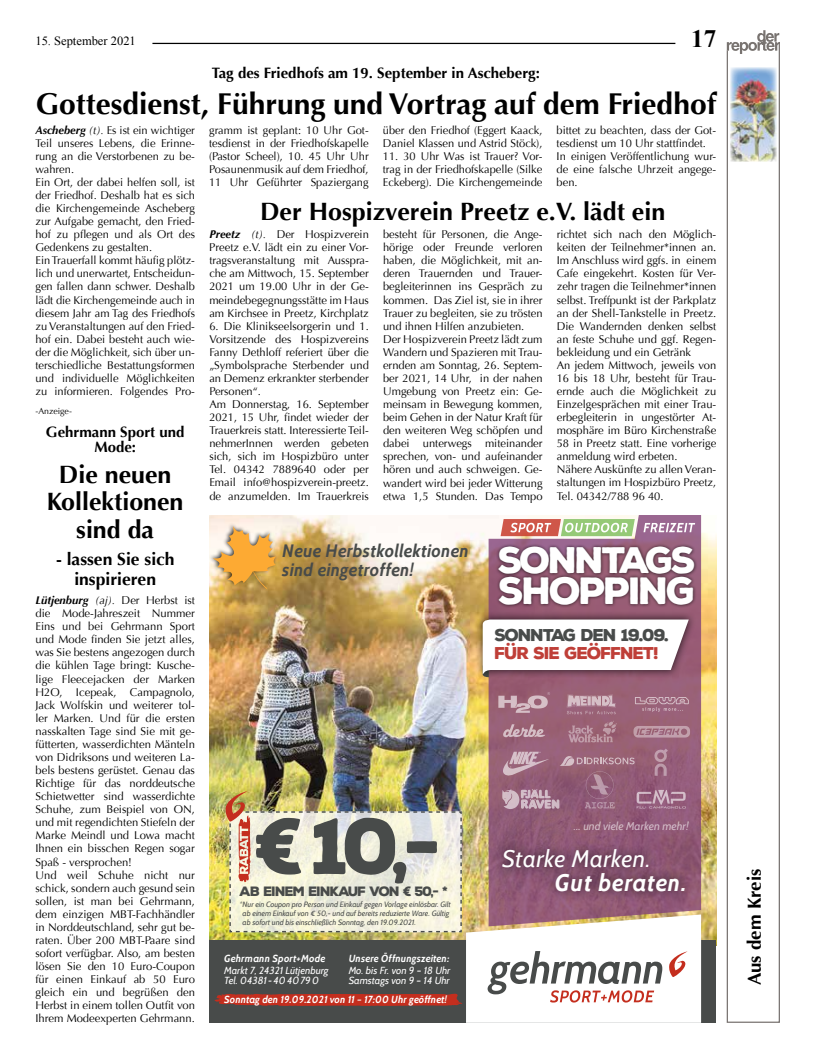
<style>
.page{position:relative;width:819px;height:1053px;background:#fff}
.page>*{position:absolute;margin:0;border:0;box-sizing:border-box;transform-origin:0 0}
.t1{font:900 76.75px "Nexa Rust Sans";color:#484b4a}
.t2{font:900 36.88px "Nexa Rust Sans";letter-spacing:-.07em;color:#fff}
.t3{font:900 35.75px "Nexa Rust Sans";letter-spacing:-.08em;color:#fff}
.t4{font:700 30px "Optima";color:#000}
.t5{font:700 25px/27.5px "Optima";color:#000;text-align:center}
.t6{font:700 25px "Times New Roman";color:#000}
.t7{font:italic 23.88px/23.4px "Cabin";letter-spacing:.02em;color:#fff}
.t8{font:700 18.75px "Optima";color:#000}
.t9{font:italic 700 17.88px/18.4px "Cabin";color:#484b4a}
.t10{font:700 17.5px/20px "Optima";color:#000;text-align:center}
.t11{font:900 16.62px/17.9px "Nexa Rust Sans";letter-spacing:-.07em;color:#484b4a}
.t12{font:700 15px/15px "Optima";color:#000;text-align:center}
.t13{font:900 13.12px "Nexa Rust Sans";letter-spacing:-.08em;color:#484b4a}
.t14{font:12.5px "Times New Roman";color:#000}
.t15{font:italic 11.38px "Cabin";color:#fff}
.t16{font:11.25px/13px "Optima";color:#000}
.t17{font:italic 700 10.25px/12px "Cabin";letter-spacing:-.01em;color:#fff}
.t18{font:italic 10.25px/11.9px "Cabin";color:#fff}
.t19{font:8.75px "Optima";color:#000}
.t20{font:italic 7.62px/9.2px "Cabin";color:#484b4a}
.s1{font-weight:700;font-style:italic}
.s2{font-style:italic}
.s3{color:#bf3f38}
.s4{font-weight:700}
.s5{font-weight:400}
</style>
<div class="page">
<hr style="left:152px;top:43px;width:523px;height:1px;background:#000">
<img style="left:209px;top:516px;width:507px;height:424px">
<div style="left:209px;top:940px;width:507px;height:82px;background:#484b4a"></div>
<svg style="left:488px;top:516px;width:213px;height:232px;background:#a16d83"></svg>
<svg style="left:643px;top:523px;width:52px;height:9px"></svg>
<svg style="left:500px;top:519px;width:134px;height:17px;background:#c1ac85"></svg>
<div style="left:474px;top:611px;width:222px;height:70px;background:#000;opacity:.75"></div>
<svg style="left:482px;top:619px;width:206px;height:58px"></svg>
<svg style="left:566px;top:694px;width:49px;height:20px"></svg>
<svg style="left:635px;top:697px;width:53px;height:14px"></svg>
<svg style="left:498px;top:724px;width:47px;height:14px"></svg>
<svg style="left:633px;top:726px;width:57px;height:11px"></svg>
<svg style="left:568px;top:720px;width:48px;height:22px"></svg>
<svg style="left:498px;top:692px;width:52px;height:20px"></svg>
<div style="left:495px;top:573px;width:201px;height:35px;background:#000;opacity:.75"></div>
<div style="left:495px;top:543px;width:202px;height:35px;background:#000;opacity:.75"></div>
<div style="left:209px;top:521px;width:69px;height:70px;background:#000;opacity:.75"></div>
<svg style="left:213px;top:526px;width:63px;height:63px;background:#e8b76b"></svg>
<img style="left:209px;top:748px;width:492px;height:275px">
<svg style="left:726px;top:54px;width:54px;height:968px"></svg>
<svg style="left:726px;top:30px;width:54px;height:24px"></svg>
<img style="left:730px;top:67px;width:46px;height:94px">
<p class="t14" style="left:35px;top:32px;width:102px">15. September 2021</p>
<p class="t6" style="left:691px;top:21px;width:26px">17</p>
<p class="t12" style="left:212px;top:65px;width:329px">Tag des Friedhofs am 19. September in Ascheberg:</p>
<p class="t4" style="left:36px;top:86px;width:682px">Gottesdienst, Führung und Vortrag auf dem Friedhof</p>
<p class="t16" style="left:209px;top:123px;width:161px;text-align:justify">gramm ist geplant: 10 Uhr Got&shy;tesdienst in der Friedhofskapelle (Pastor Scheel), 10. 45 Uhr Uhr Posaunenmusik auf dem Friedhof, 11 Uhr Geführter Spaziergang</p>
<p class="t16" style="left:383px;top:123px;width:161px">über den Friedhof (Eggert Kaack,<br>Daniel Klassen und Astrid Stöck),</p>
<p class="t16" style="left:556px;top:123px;width:161px">bittet zu beachten, dass der Got&shy;tesdienst um 10 Uhr stattfindet.<br>In einigen Veröffentlichung wur&shy;de eine falsche Uhrzeit angege&shy;ben.</p>
<p class="t5" style="left:260px;top:198px;width:406px">Der Hospizverein Preetz e.V. lädt ein</p>
<p class="t16" style="left:209px;top:228px;width:161px;text-align:justify"><span class="s1">Preetz</span> <span class="s2">(t).</span> Der Hospizverein Preetz e.V. lädt ein zu einer Vor&shy;tragsveranstaltung mit Ausspra&shy;che am Mittwoch, 15. September 2021 um 19.00 Uhr in der Ge&shy;meindebegegnungsstätte im Haus am Kirchsee in Preetz, Kirchplatz</p>
<p class="t16" style="left:209px;top:319px;width:161px">6. Die Klinikseelsorgerin und 1.<br>Vorsitzende des Hospizvereins<br>Fanny Dethloff referiert über die „Symbolsprache Sterbender und an Demenz erkrankter sterbender<br>Personen“.<br>Am Donnerstag, 16. September<br>2021, 15 Uhr, findet wieder der<br>Trauerkreis statt. Interessierte Teil&shy;nehmerInnen werden gebeten sich, sich im Hospizbüro unter<br>Tel. 04342 7889640 oder per<br>Email info@hospizverein-preetz. de anzumelden. Im Trauerkreis</p>
<p class="t16" style="left:35px;top:123px;width:161px"><span class="s1">Ascheberg</span> <span class="s2">(t).</span> Es ist ein wichtiger<br>Teil unseres Lebens, die Erinne&shy;rung an die Verstorbenen zu be&shy;wahren.<br>Ein Ort, der dabei helfen soll, ist der Friedhof. Deshalb hat es sich die Kirchengemeinde Ascheberg zur Aufgabe gemacht, den Fried&shy;hof zu pflegen und als Ort des<br>Gedenkens zu gestalten.<br>Ein Trauerfall kommt häufig plötz&shy;lich und unerwartet, Entscheidun&shy;gen fallen dann schwer. Deshalb lädt die Kirchengemeinde auch in diesem Jahr am Tag des Friedhofs zu Veranstaltungen auf den Fried&shy;hof ein. Dabei besteht auch wie&shy;der die Möglichkeit, sich über un&shy;terschiedliche Bestattungsformen und individuelle Möglichkeiten zu informieren. Folgendes Pro-</p>
<p class="t16" style="left:383px;top:149px;width:161px;text-align:justify">11. 30 Uhr Was ist Trauer? Vor&shy;trag in der Friedhofskapelle (Silke Eckeberg). Die Kirchengemeinde</p>
<p class="t16" style="left:383px;top:228px;width:161px">besteht für Personen, die Ange&shy;hörige oder Freunde verloren haben, die Möglichkeit, mit an&shy;deren Trauernden und Trauer&shy;begleiterinnen ins Gespräch zu kommen. Das Ziel ist, sie in ihrer<br>Trauer zu begleiten, sie zu trösten und ihnen Hilfen anzubieten.<br>Der Hospizverein Preetz lädt zum<br>Wandern und Spazieren mit Trau&shy;ernden am Sonntag, 26. Septem&shy;ber 2021, 14 Uhr, in der nahen<br>Umgebung von Preetz ein: Ge&shy;meinsam in Bewegung kommen, beim Gehen in der Natur Kraft für den weiteren Weg schöpfen und dabei unterwegs miteinander sprechen, von- und aufeinander hören und auch schweigen. Ge&shy;wandert wird bei jeder Witterung etwa 1,5 Stunden. Das Tempo</p>
<p class="t16" style="left:556px;top:228px;width:161px">richtet sich nach den Möglich&shy;keiten der Teilnehmer*innen an.<br>Im Anschluss wird ggfs. in einem<br>Cafe eingekehrt. Kosten für Ver&shy;zehr tragen die Teilnehmer*innen selbst. Treffpunkt ist der Parkplatz an der Shell-Tankstelle in Preetz.<br>Die Wandernden denken selbst an feste Schuhe und ggf. Regen&shy;bekleidung und ein Getränk<br>An jedem Mittwoch, jeweils von<br>16 bis 18 Uhr, besteht für Trau&shy;ernde auch die Möglichkeit zu<br>Einzelgesprächen mit einer Trau&shy;erbegleiterin in ungestörter At&shy;mosphäre im Büro Kirchenstraße<br>58 in Preetz statt. Eine vorherige anmeldung wird erbeten.<br>Nähere Auskünfte zu allen Veran&shy;staltungen im Hospizbüro Preetz,<br>Tel. 04342/788 96 40.</p>
<p class="t19" style="left:35px;top:405px;width:38px">-Anzeige-</p>
<p class="t12" style="left:46px;top:424px;width:140px">Gehrmann Sport und<br>Mode:</p>
<p class="t5" style="left:47px;top:460px;width:138px">Die neuen<br>Kollektionen sind da</p>
<p class="t10" style="left:56px;top:549px;width:120px">- lassen Sie sich inspirieren</p>
<p class="t9" style="left:282px;top:541px;width:188px">Neue Herbstkollektionen sind eingetroffen!</p>
<p class="t3" style="left:498px;top:536px;width:199px">SONNTAGS</p>
<p class="t2" style="left:498px;top:566px;width:199px">SHOPPING</p>
<p class="t16" style="left:35px;top:594px;width:161px"><span class="s1">Lütjenburg</span> <span class="s2">(aj).</span> Der Herbst ist die Mode-Jahreszeit Nummer<br>Eins und bei Gehrmann Sport und Mode finden Sie jetzt alles, was Sie bestens angezogen durch die kühlen Tage bringt: Kusche&shy;lige Fleecejacken der Marken<br>H2O, Icepeak, Campagnolo,<br>Jack Wolfskin und weiterer tol&shy;ler Marken. Und für die ersten nasskalten Tage sind Sie mit ge&shy;fütterten, wasserdichten Mänteln von Didriksons und weiteren La&shy;bels bestens gerüstet. Genau das<br>Richtige für das norddeutsche<br>Schietwetter sind wasserdichte<br>Schuhe, zum Beispiel von ON, und mit regendichten Stiefeln der<br>Marke Meindl und Lowa macht<br>Ihnen ein bisschen Regen sogar<br>Spaß - versprochen!<br>Und weil Schuhe nicht nur schick, sondern auch gesund sein sollen, ist man bei Gehrmann, dem einzigen MBT-Fachhändler in Norddeutschland, sehr gut be&shy;raten. Über 200 MBT-Paare sind sofort verfügbar. Also, am besten lösen Sie den 10 Euro-Coupon für einen Einkauf ab 50 Euro gleich ein und begrüßen den<br>Herbst in einem tollen Outfit von<br>Ihrem Modeexperten Gehrmann.</p>
<p class="t11" style="left:494px;top:626px;width:176px">SONNTAG DEN 19.09.<br><span class="s3">FÜR SIE GEÖFFNET!</span></p>
<p class="t1" style="left:255px;top:794px;width:189px">€ 10,-</p>
<p class="t20" style="left:243px;top:899px;width:210px;text-indent:-3px">* Nur ein Coupon pro Person und Einkauf gegen Vorlage einlösbar. Gilt ab einem Einkauf von € 50,- und auf bereits reduzierte Ware. Gültig ab sofort und bis einschließlich Sonntag, den 19.09.2021.</p>
<p class="t15" style="left:573px;top:819px;width:116px">... und viele Marken mehr!</p>
<p class="t7" style="left:555px;top:847px;width:133px;text-indent:-53px">Starke Marken.<br><span class="s4">Gut beraten.</span></p>
<p class="t13" style="left:239px;top:881px;width:210px">AB EINEM EINKAUF VON € 50,- *</p>
<p class="t17" style="left:348px;top:952px;width:103px">Unsere Öffnungszeiten:<br><span class="s5">Mo. bis Fr. von 9 – 18 Uhr</span></p>
<p class="t17" style="left:224px;top:971px;width:227px;line-height:18.4px;text-align:right"><span class="s5">Samstags von 9 – 14 Uhr<br></span>Sonntag den 19.09.2021 von 11 – 17:00 Uhr geöffnet!</p>
<p class="t18" style="left:224px;top:952px;width:106px"><span class="s4">Gehrmann Sport+Mode<br></span>Markt 7, 24321 Lütjenburg</p>
<p class="t18" style="left:224px;top:974px;width:96px">Tel. 04381 - 40 40 79 0</p>
<p class="t8" style="left:743px;top:985px;width:118px;rotate:-90deg">Aus dem Kreis</p>
</div>
